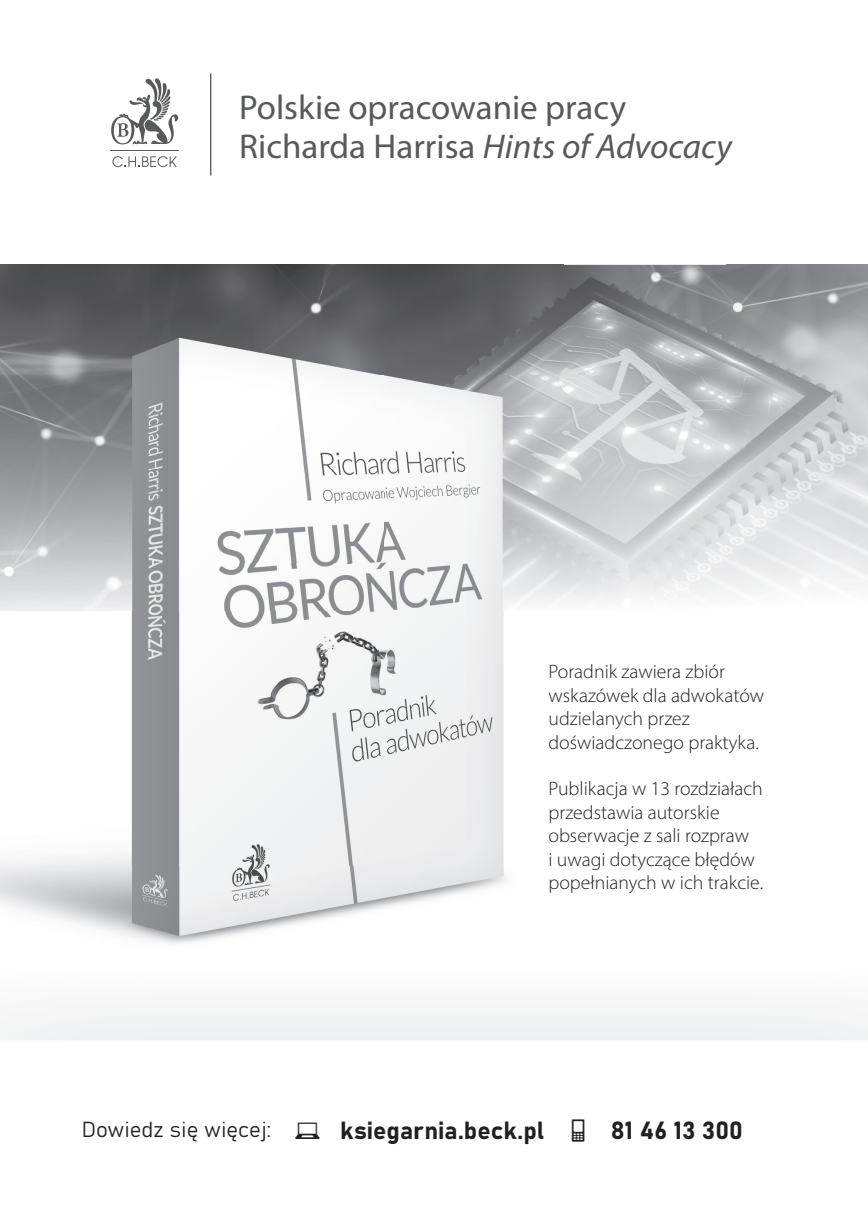
<style>
.page{position:relative;width:868px;height:1221px;background:#fff}
.page>*{position:absolute;margin:0;border:0;box-sizing:border-box;transform-origin:0 0}
.t1{font:34.5px/39px "Myriad Pro";color:#58595b}
.t2{font:24.45px "Bahnschrift";color:#231f20}
.t3{font:21.45px "Bahnschrift";color:#231f20}
.t4{font:300 19.5px/23.4px "Myriad Pro";color:#231f20}
.s1{font-style:italic}
</style>
<div class="page">
<img style="left:563px;top:265px;width:304px;height:98px">
<img style="left:0;top:265px;width:563px;height:16px">
<img style="left:591px;top:363px;width:276px;height:239px">
<img style="left:0;top:281px;width:591px;height:663px">
<hr style="left:210px;top:73px;width:1px;height:102px;background:#231f20">
<svg style="left:111px;top:78px;width:67px;height:66px"></svg>
<svg style="left:112px;top:156px;width:65px;height:11px"></svg>
<hr style="left:110px;top:150px;width:69px;height:1px;background:#58595b">
<h1 class="t1" style="left:239px;top:88px;width:494px">Polskie opracowanie pracy<br>Richarda Harrisa <span class="s1">Hints of Advocacy</span></h1>
<p class="t4" style="left:548px;top:660px;width:217px">Poradnik zawiera zbiór wskazówek dla adwokatów udzielanych przez doświadczonego praktyka.</p>
<p class="t4" style="left:548px;top:777px;width:216px">Publikacja w 13 rozdziałach przedstawia autorskie obserwacje z sali rozpraw<br>i uwagi dotyczące błędów popełnianych w ich trakcie.</p>
<p class="t3" style="left:82px;top:1113px;width:191px">Dowiedz się więcej:</p>
<p class="t2" style="left:340px;top:1111px;width:205px">ksiegarnia.beck.pl</p>
<p class="t2" style="left:610px;top:1111px;width:134px">81 46 13 300</p>
</div>
